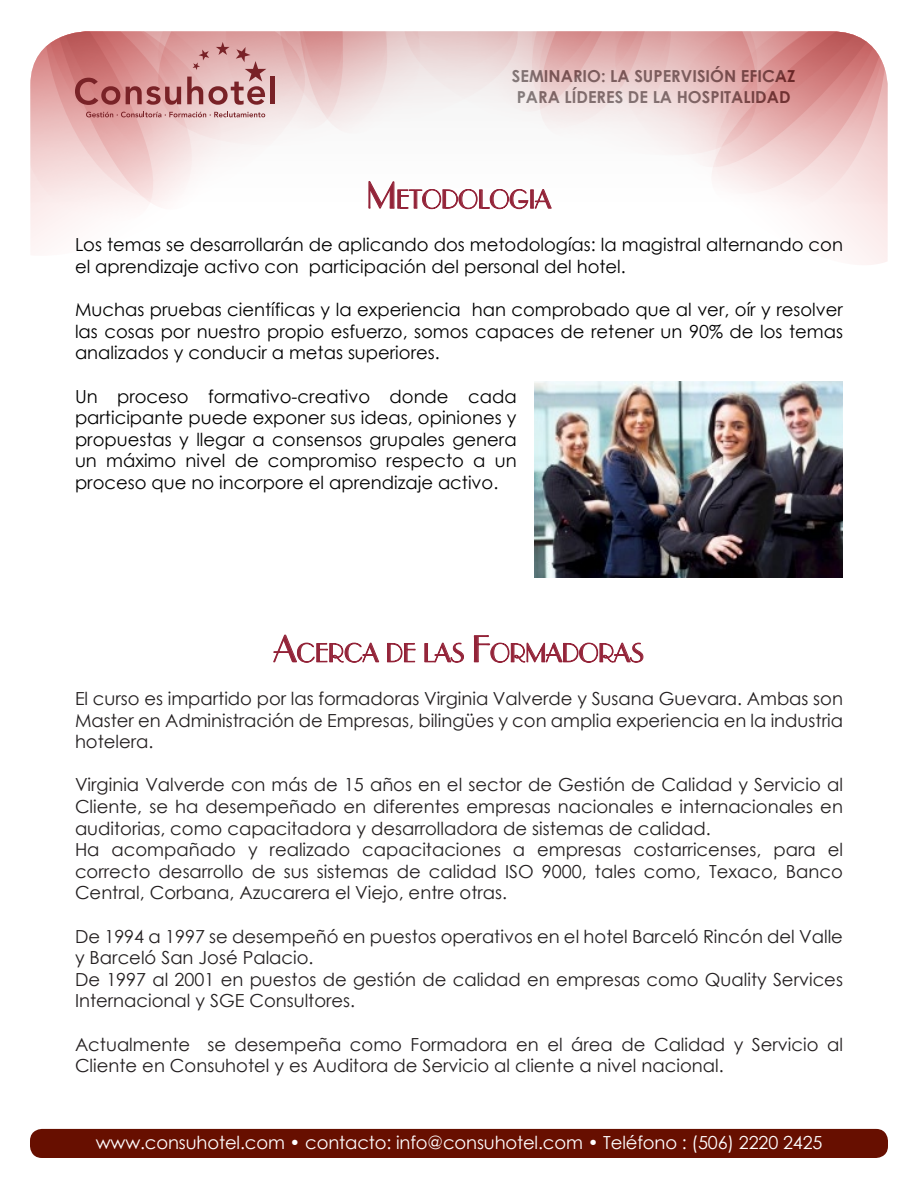
<style>
.page{position:relative;width:918px;height:1188px;background:#fff}
.page>*{position:absolute;margin:0;border:0;box-sizing:border-box;transform-origin:0 0}
.t1{font:25.2px "Parisian Std";color:#932338}
.t2{font:18px/21.6px "Century Gothic";color:#231f20}
.t3{font:18px/21.6px "Century Gothic";color:#000;text-align:justify}
.t4{font:18px "Century Gothic";letter-spacing:-.01em;color:#fff}
.t5{font:700 16.5px/21px "Century Gothic";color:#231f20}
.s1{font-size:36px}
</style>
<div class="page">
<div style="left:30px;top:1129px;width:858px;height:29px;background:#670f00;border-radius:12px"></div>
<svg style="left:848px;top:245px;width:40px;height:20px"></svg>
<svg style="left:30px;top:31px;width:858px;height:211px"></svg>
<svg style="left:273px;top:635px;width:106px;height:28px"></svg>
<svg style="left:387px;top:643px;width:29px;height:19px"></svg>
<svg style="left:424px;top:643px;width:40px;height:20px"></svg>
<svg style="left:474px;top:635px;width:169px;height:28px"></svg>
<img style="left:535px;top:381px;width:308px;height:196px">
<p class="t5" style="left:512px;top:64px;width:285px">SEMINARIO: LA SUPERVISIÓN EFICAZ<br>PARA LÍDERES DE LA HOSPITALIDAD</p>
<h1 class="t1" style="left:367px;top:185px;width:186px"><span class="s1">M</span>ETODOLOGIA</h1>
<p class="t3" style="left:75px;top:234px;width:770px">Los temas se desarrollarán de aplicando dos metodologías: la magistral alternando con el aprendizaje activo con participación del personal del hotel.</p>
<p class="t3" style="left:75px;top:299px;width:770px">Muchas pruebas científicas y la experiencia han comprobado que al ver, oír y resolver las cosas por nuestro propio esfuerzo, somos capaces de retener un 90% de los temas analizados y conducir a metas superiores.</p>
<p class="t3" style="left:75px;top:385px;width:443px">Un proceso formativo-creativo donde cada participante puede exponer sus ideas, opiniones y propuestas y llegar a consensos grupales genera un máximo nivel de compromiso respecto a un proceso que no incorpore el aprendizaje activo.</p>
<h1 class="t1" style="left:274px;top:639px;width:372px"><span class="s1">A</span>CERCA DE LAS <span class="s1">F</span>ORMADORAS</h1>
<p class="t2" style="left:75px;top:687px;width:770px;text-align:justify">El curso es impartido por las formadoras Virginia Valverde y Susana Guevara. Ambas son Master en Administración de Empresas, bilingües y con amplia experiencia en la industria hotelera.</p>
<p class="t2" style="left:75px;top:774px;width:770px">Virginia Valverde con más de 15 años en el sector de Gestión de Calidad y Servicio al Cliente, se ha desempeñado en diferentes empresas nacionales e internacionales en auditorias, como capacitadora y desarrolladora de sistemas de calidad.<br>Ha acompañado y realizado capacitaciones a empresas costarricenses, para el correcto desarrollo de sus sistemas de calidad ISO 9000, tales como, Texaco, Banco Central, Corbana, Azucarera el Viejo, entre otras.</p>
<p class="t2" style="left:75px;top:925px;width:770px">De 1994 a 1997 se desempeñó en puestos operativos en el hotel Barceló Rincón del Valle y Barceló San José Palacio.<br>De 1997 al 2001 en puestos de gestión de calidad en empresas como Quality Services Internacional y SGE Consultores.</p>
<p class="t2" style="left:75px;top:1033px;width:770px">Actualmente se desempeña como Formadora en el área de Calidad y Servicio al<br>Cliente en Consuhotel y es Auditora de Servicio al cliente a nivel nacional.</p>
<p class="t4" style="left:96px;top:1129px;width:728px">www.consuhotel.com • contacto: info@consuhotel.com • Teléfono : (506) 2220 2425</p>
</div>
